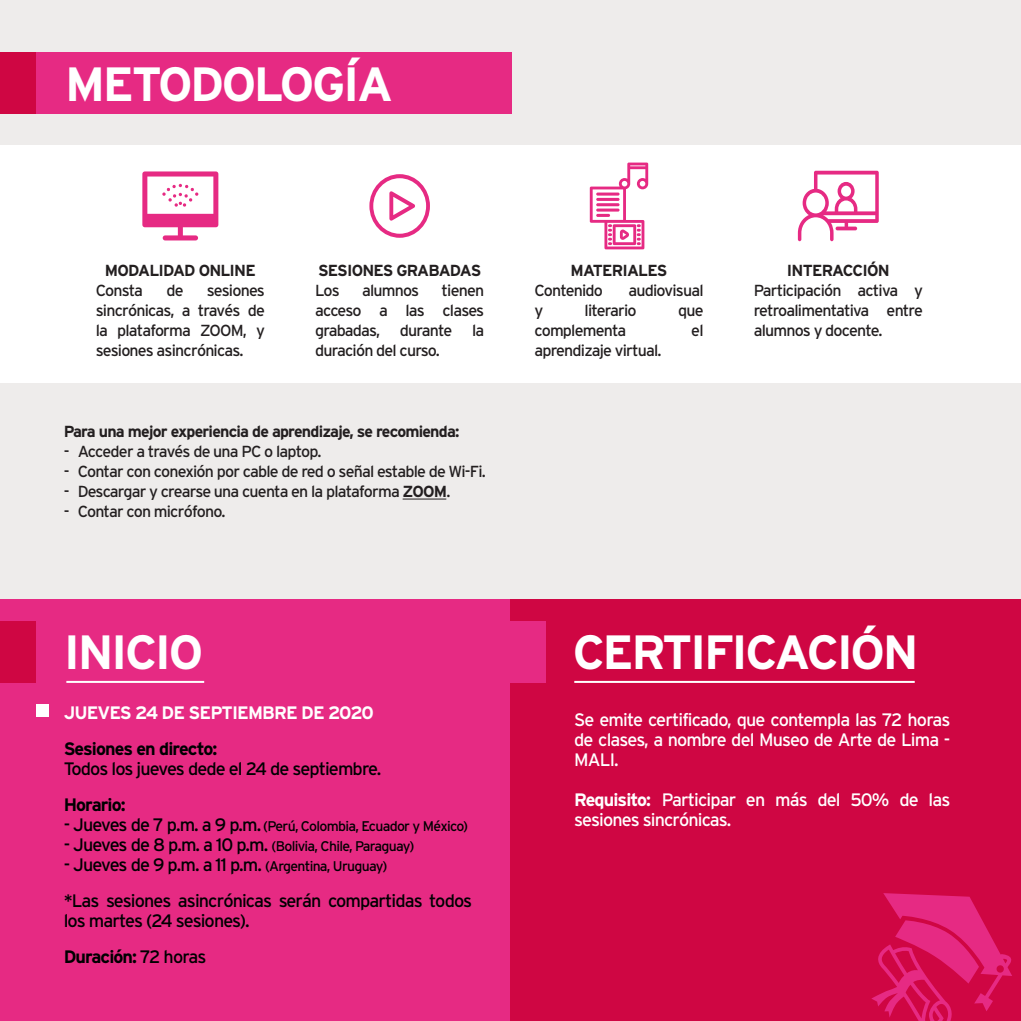
<style>
.page{position:relative;width:1021px;height:1021px;background:#fff}
.page>*{position:absolute;margin:0;border:0;box-sizing:border-box;transform-origin:0 0}
.t1{font:700 48px "Interstate";letter-spacing:-.05em;color:#fff}
.t2{font:18px/20px "Interstate";letter-spacing:-.05em;color:#000001}
.t3{font:18px/20px "Interstate";letter-spacing:-.05em;color:#fff;text-align:justify}
.t4{font:700 18px "Interstate";letter-spacing:-.05em;color:#000001}
.t5{font:700 18px "Interstate";letter-spacing:-.05em;color:#fff}
.t6{font:16px/20px "Interstate";letter-spacing:-.05em;color:#231f20;text-align:justify}
.t7{font:700 16px "Interstate";letter-spacing:-.05em;color:#231f20}
.t8{font:14px "Interstate";letter-spacing:-.05em;color:#000001}
.s1{font-weight:700}
.s2{font-size:18px}
.s3{font-size:14px}
.s4{font-weight:400}
</style>
<div class="page">
<div style="left:0;top:0;width:1020px;height:1020px;background:#eeeceb"></div>
<div style="left:0;top:600px;width:1020px;height:420px;background:#e62a83"></div>
<div style="left:510px;top:600px;width:510px;height:420px;background:#cf0643"></div>
<svg style="left:871px;top:893px;width:141px;height:127px"></svg>
<div style="left:0;top:146px;width:1020px;height:237px;background:#fff"></div>
<hr style="left:402px;top:498px;width:44px;height:1px;background:#231f20">
<svg style="left:797px;top:171px;width:81px;height:70px"></svg>
<svg style="left:369px;top:174px;width:61px;height:64px"></svg>
<svg style="left:589px;top:162px;width:59px;height:87px"></svg>
<svg style="left:596px;top:192px;width:23px;height:4px"></svg>
<hr style="left:596px;top:198px;width:23px;height:3px;background:#e62a83;border-radius:2px">
<hr style="left:596px;top:203px;width:23px;height:3px;background:#e62a83;border-radius:2px">
<hr style="left:596px;top:208px;width:23px;height:3px;background:#e62a83;border-radius:2px">
<hr style="left:596px;top:214px;width:14px;height:3px;background:#e62a83;border-radius:2px">
<svg style="left:142px;top:171px;width:76px;height:69px"></svg>
<hr style="left:66px;top:681px;width:138px;height:2px;background:#fff">
<hr style="left:574px;top:681px;width:340px;height:2px;background:#fff">
<div style="left:37px;top:704px;width:12px;height:12px;background:#fff"></div>
<div style="left:0;top:53px;width:511px;height:61px;background:#e62a83"></div>
<div style="left:0;top:53px;width:36px;height:61px;background:#cf0643"></div>
<div style="left:0;top:621px;width:36px;height:62px;background:#cf0643"></div>
<div style="left:509px;top:621px;width:36px;height:62px;background:#e62a83"></div>
<p class="t1" style="left:65px;top:57px;width:329px">METODOLOGÍA</p>
<p class="t7" style="left:105px;top:262px;width:152px">MODALIDAD ONLINE</p>
<p class="t6" style="left:96px;top:280px;width:49px">Consta</p>
<p class="t6" style="left:166px;top:280px;width:19px">de</p>
<p class="t6" style="left:96px;top:280px;width:171px;text-indent:111px">sesiones sincrónicas, a través de la plataforma ZOOM, y sesiones asincrónicas.</p>
<p class="t7" style="left:318px;top:262px;width:165px">SESIONES GRABADAS</p>
<p class="t6" style="left:315px;top:280px;width:26px">Los</p>
<p class="t6" style="left:362px;top:280px;width:59px">alumnos</p>
<p class="t6" style="left:315px;top:280px;width:171px;text-indent:126px">tienen acceso a las clases grabadas, durante la duración del curso.</p>
<p class="t7" style="left:64px;top:422px;width:397px">Para una mejor experiencia de aprendizaje, se recomienda:</p>
<p class="t6" style="left:64px;top:441px;width:259px">- Acceder a través de una PC o laptop.</p>
<p class="t6" style="left:64px;top:461px;width:424px">- Contar con conexión por cable de red o señal estable de Wi-Fi.</p>
<p class="t6" style="left:64px;top:481px;width:388px">- Descargar y crearse una cuenta en la plataforma <span class="s1">ZOOM</span>.</p>
<p class="t6" style="left:64px;top:501px;width:163px">- Contar con micrófono.</p>
<p class="t7" style="left:570px;top:262px;width:98px">MATERIALES</p>
<p class="t6" style="left:534px;top:280px;width:70px">Contenido</p>
<p class="t6" style="left:628px;top:280px;width:77px">audiovisual</p>
<p class="t6" style="left:534px;top:300px;width:10px">y</p>
<p class="t6" style="left:584px;top:300px;width:54px">literario</p>
<p class="t6" style="left:678px;top:300px;width:27px">que</p>
<p class="t6" style="left:534px;top:320px;width:93px">complementa</p>
<p class="t6" style="left:691px;top:320px;width:14px">el</p>
<p class="t6" style="left:534px;top:340px;width:129px">aprendizaje virtual.</p>
<p class="t7" style="left:787px;top:262px;width:104px">INTERACCIÓN</p>
<p class="t6" style="left:753px;top:280px;width:171px">Participación activa y retroalimentativa entre alumnos y docente.</p>
<p class="t1" style="left:64px;top:625px;width:141px">INICIO</p>
<p class="t1" style="left:573px;top:625px;width:347px">CERTIFICACIÓN</p>
<p class="t5" style="left:64px;top:702px;width:311px">JUEVES 24 DE SEPTIEMBRE DE 2020</p>
<p class="t4" style="left:64px;top:738px;width:155px">Sesiones en directo:</p>
<p class="t2" style="left:64px;top:758px;width:319px">Todos los jueves dede el 24 de septiembre.</p>
<p class="t4" style="left:64px;top:794px;width:64px">Horario:</p>
<p class="t8" style="left:64px;top:818px;width:406px"><span class="s2">- Jueves de 7 p.m. a 9 p.m.</span> (Perú, Colombia, Ecuador y México)</p>
<p class="t8" style="left:64px;top:838px;width:352px"><span class="s2">- Jueves de 8 p.m. a 10 p.m.</span> (Bolivia, Chile, Paraguay)</p>
<p class="t2" style="left:64px;top:854px;width:325px">- Jueves de 9 p.m. a 11 p.m. <span class="s3">(Argentina, Uruguay)</span></p>
<p class="t2" style="left:64px;top:890px;width:410px">*Las sesiones asincrónicas serán compartidas todos los martes (24 sesiones).</p>
<p class="t4" style="left:64px;top:946px;width:144px">Duración: <span class="s4">72 horas</span></p>
<p class="t3" style="left:574px;top:709px;width:377px">Se emite certificado, que contempla las 72 horas de clases, a nombre del Museo de Arte de Lima - MALI.</p>
<p class="t3" style="left:574px;top:789px;width:377px"><span class="s1">Requisito:</span> Participar en más del 50% de las sesiones sincrónicas.</p>
</div>
